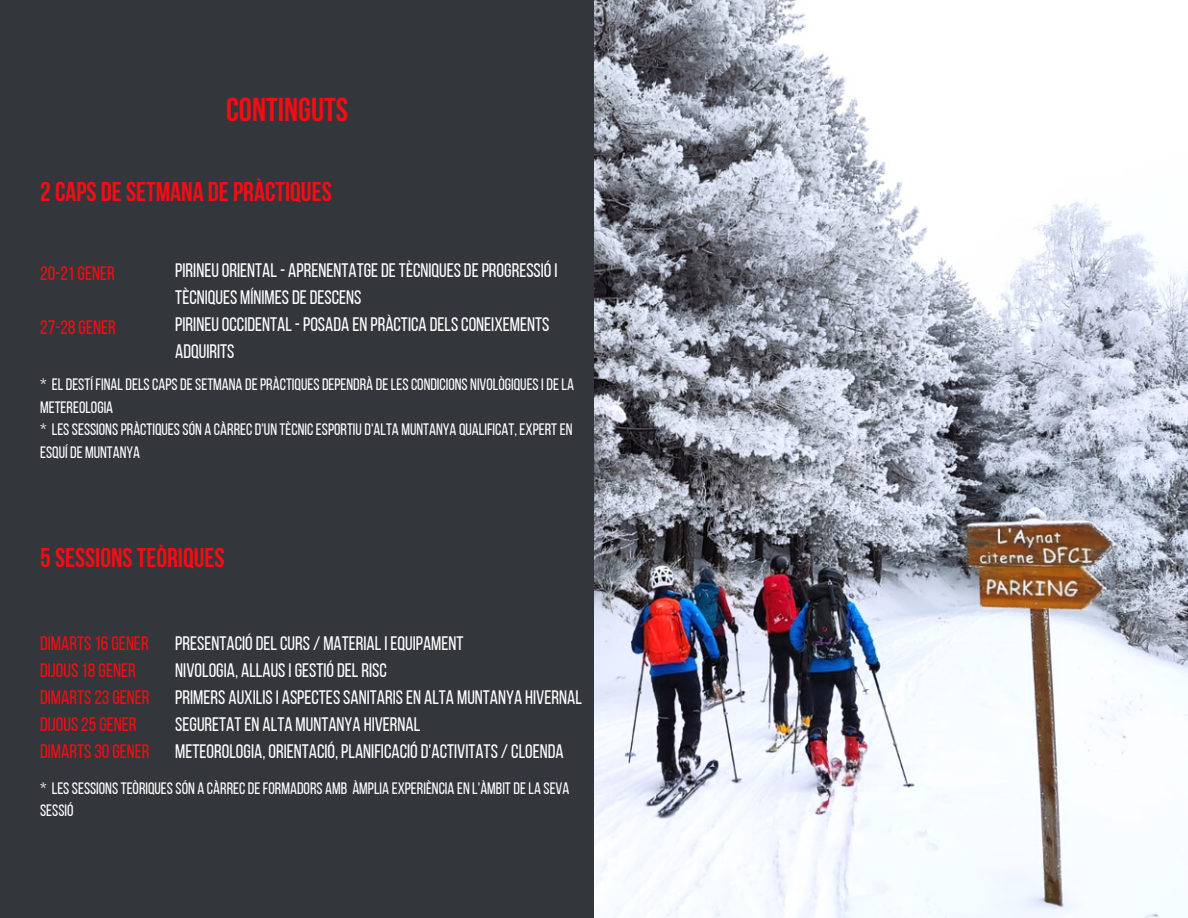
<style>
.page{position:relative;width:1188px;height:918px;background:#33363b}
.page>*{position:absolute;margin:0;border:0;box-sizing:border-box;transform-origin:0 0}
.t1{font:700 33px "Bebas Neue";color:#f40d14}
.t2{font:700 27px "Bebas Neue";color:#f40d14}
.t3{font:19.5px/27px "Bebas Neue";color:#fff}
.t4{font:19.5px "Bebas Neue";color:#f40d14}
.t5{font:16.5px/22.5px "Bebas Neue";color:#fff}
</style>
<div class="page">
<img style="left:594px;top:0;width:594px;height:918px">
<p class="t1" style="left:226px;top:97px;width:124px">CONTINGUTS</p>
<p class="t2" style="left:40px;top:181px;width:293px">2CAPS DESETMANA DEPRÀCTIQUES</p>
<p class="t4" style="left:40px;top:265px;width:76px">20-21GENER</p>
<p class="t4" style="left:40px;top:319px;width:77px">27-28GENER</p>
<p class="t3" style="left:175px;top:259px;width:384px">PIRINEUORIENTAL- APRENENTATGEDETÈCNIQUESDEPROGRESSIÓI<br>TÈCNIQUES MÍNIMESDEDESCENS</p>
<p class="t3" style="left:175px;top:313px;width:376px">PIRINEUOCCIDENTAL-POSADA EN PRÀCTICA DELSCONEIXEMENTS<br>ADQUIRITS</p>
<p class="t5" style="left:40px;top:375px;width:535px">* ELDESTÍ FINALDELSCAPSDESETMANA DEPRÀCTIQUESDEPENDRÀ DELESCONDICIONS NIVOLÒGIQUESI DELA<br>METEREOLOGIA</p>
<p class="t5" style="left:40px;top:420px;width:534px">* LESSESSIONSPRÀCTIQUESSÓN A CÀRRECD'UN TÈCNICESPORTIUD'ALTA MUNTANYA QUALIFICAT, EXPERTEN<br>ESQUÍ DE MUNTANYA</p>
<p class="t2" style="left:40px;top:546px;width:186px">5SESSIONSTEÒRIQUES</p>
<p class="t4" style="left:40px;top:635px;width:110px">DIMARTS16GENER</p>
<p class="t4" style="left:40px;top:662px;width:97px">DIJOUS18GENER</p>
<p class="t4" style="left:40px;top:689px;width:111px">DIMARTS23GENER</p>
<p class="t4" style="left:40px;top:716px;width:98px">DIJOUS25GENER</p>
<p class="t4" style="left:40px;top:743px;width:111px">DIMARTS30GENER</p>
<p class="t3" style="left:175px;top:632px;width:290px">PRESENTACIÓDELCURS/ MATERIALI EQUIPAMENT</p>
<p class="t3" style="left:175px;top:659px;width:213px">NIVOLOGIA, ALLAUSI GESTIÓDELRISC</p>
<p class="t3" style="left:175px;top:686px;width:408px">PRIMERS AUXILISI ASPECTESSANITARISEN ALTA MUNTANYA HIVERNAL</p>
<p class="t3" style="left:175px;top:713px;width:247px">SEGURETATEN ALTA MUNTANYA HIVERNAL</p>
<p class="t3" style="left:175px;top:740px;width:390px">METEOROLOGIA, ORIENTACIÓ, PLANIFICACIÓD'ACTIVITATS/CLOENDA</p>
<p class="t5" style="left:40px;top:778px;width:531px">* LESSESSIONSTEÒRIQUESSÓN A CÀRRECDEFORMADORS AMB ÀMPLIA EXPERIÈNCIA EN L'ÀMBITDELA SEVA<br>SESSIÓ</p>
</div>
